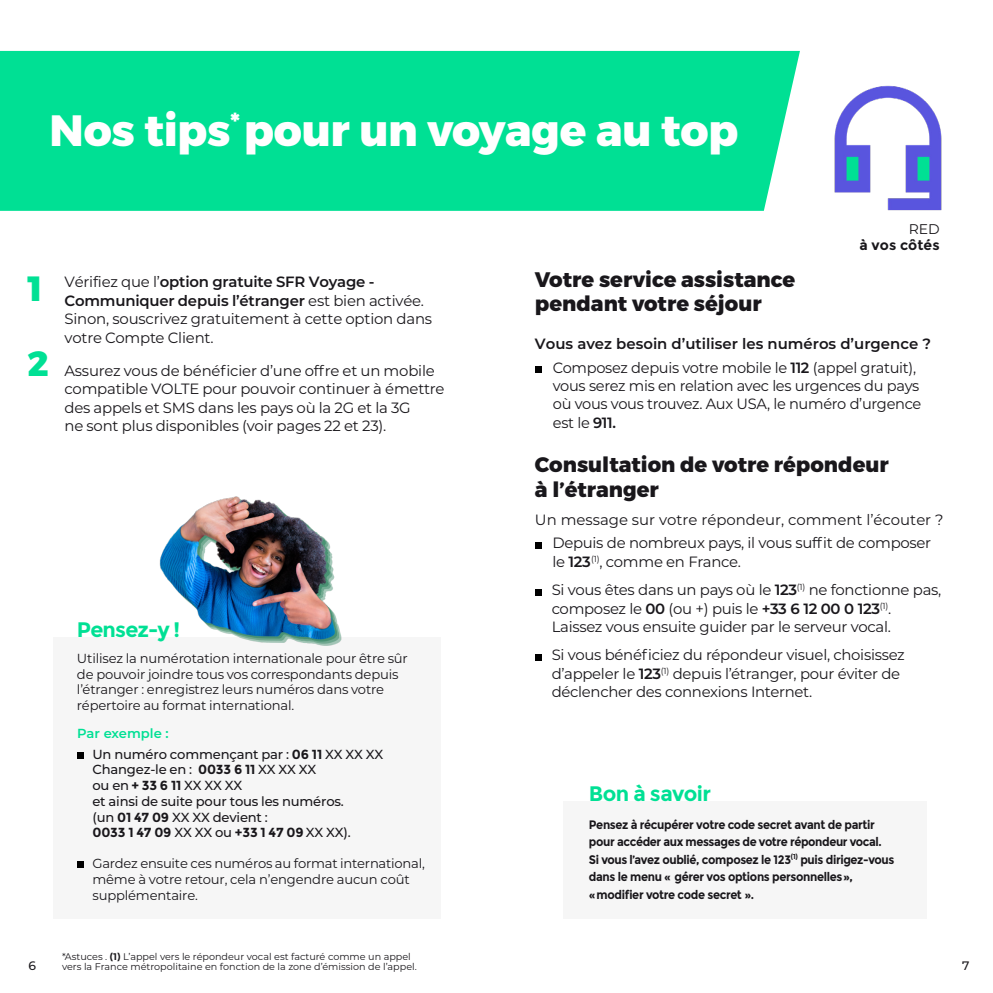
<style>
.page{position:relative;width:993px;height:993px;background:#fff}
.page>*{position:absolute;margin:0;border:0;box-sizing:border-box;transform-origin:0 0}
.t1{font:800 43.75px "Montserrat";letter-spacing:-.01em;color:#fff}
.t2{font:800 35px/75.6px "Montserrat";color:#00e094}
.t3{font:800 21px/24.5px "Montserrat";color:#19171b}
.t4{font:700 21px "Montserrat";letter-spacing:-.035em;color:#00e094}
.t5{font:14.88px/18.4px "Montserrat";letter-spacing:-.02em;color:#19171b}
.t6{font:600 14.88px/23.3px "Montserrat";color:#19171b;text-align:center}
.t7{font:14.88px/23.3px "Montserrat";color:#19171b;text-align:center}
.t8{font:700 14px "Montserrat";letter-spacing:.005em;color:#19171b}
.t9{font:14px "Montserrat";color:#19171b}
.t10{font:13.12px/15.8px "Montserrat";letter-spacing:-.015em;color:#19171b}
.t11{font:500 13.12px/15.8px "Montserrat";letter-spacing:-.015em;color:#19171b}
.t12{font:700 12.25px/17.5px "Montserrat";letter-spacing:-.03em;color:#19171b;scale:.93 1}
.t13{font:500 12.25px "Montserrat";color:#19171b}
.t14{font:9.62px/10.5px "Montserrat";color:#19171b}
.s1{font-weight:600}
.s2{font-weight:600;color:#00e094}
.s3{font-weight:700}
.s4{font-weight:400}
</style>
<div class="page">
<div style="left:0;top:51px;width:799px;height:160px;background:#00e094"></div>
<img style="left:834px;top:85px;width:108px;height:126px">
<svg style="left:535px;top:366px;width:6px;height:6px"></svg>
<svg style="left:535px;top:542px;width:6px;height:6px"></svg>
<div style="left:535px;top:588px;width:6px;height:7px;background:#000"></div>
<div style="left:535px;top:653px;width:6px;height:7px;background:#000"></div>
<div style="left:53px;top:637px;width:387px;height:281px;background:#f6f6f6"></div>
<svg style="left:77px;top:752px;width:6px;height:6px"></svg>
<svg style="left:77px;top:861px;width:6px;height:6px"></svg>
<div style="left:563px;top:800px;width:363px;height:118px;background:#f6f6f6"></div>
<img style="left:159px;top:496px;width:183px;height:150px">
<h1 class="t1" style="left:50px;top:103px;width:690px">Nos tips<sup>*</sup> pour un voyage au top</h1>
<p class="t9" style="left:908px;top:220px;width:32px">RED</p>
<p class="t8" style="left:859px;top:237px;width:82px">à vos côtés</p>
<h2 class="t2" style="left:28px;top:251px;width:23px">1<br>2</h2>
<p class="t5" style="left:64px;top:272px;width:369px">Vérifiez que l’<span class="s1">option gratuite SFR Voyage - Communiquer depuis l’étranger</span> est bien activée.<br>Sinon, souscrivez gratuitement à cette option dans votre Compte Client.</p>
<p class="t5" style="left:64px;top:361px;width:381px">Assurez vous de bénéficier d’une offre et un mobile compatible VOLTE pour pouvoir continuer à émettre des appels et SMS dans les pays où la 2G et la 3G<br>ne sont plus disponibles (voir pages 22 et 23).</p>
<h3 class="t4" style="left:77px;top:617px;width:104px">Pensez-y !</h3>
<p class="t10" style="left:77px;top:649px;width:332px">Utilisez la numérotation internationale pour être sûr de pouvoir joindre tous vos correspondants depuis l’étranger : enregistrez leurs numéros dans votre répertoire au format international.</p>
<p class="t11" style="left:92px;top:722px;width:292px;line-height:20.7px;text-indent:-15px"><span class="s2">Par exemple :<br></span>Un numéro commençant par : <span class="s3">06 11</span> XX XX XX</p>
<p class="t11" style="left:92px;top:761px;width:260px">Changez-le en : <span class="s3">0033 6 11</span> XX XX XX<br>ou en <span class="s3">+ 33 6 11</span> XX XX XX<br>et ainsi de suite pour tous les numéros. (un <span class="s3">01 47 09</span> XX XX devient :<br><span class="s3">0033 1 47 09</span> XX XX ou <span class="s3">+33 1 47 09</span> XX XX).</p>
<p class="t10" style="left:92px;top:854px;width:334px">Gardez ensuite ces numéros au format international, même à votre retour, cela n’engendre aucun coût supplémentaire.</p>
<h3 class="t3" style="left:535px;top:267px;width:261px">Votre service assistance pendant votre séjour</h3>
<p class="t6" style="left:535px;top:331px;width:397px">Vous avez besoin d’utiliser les numéros d’urgence ?<br><span class="s4">Composez depuis votre mobile le</span> 112 <span class="s4">(appel gratuit),</span></p>
<p class="t5" style="left:552px;top:376px;width:370px">vous serez mis en relation avec les urgences du pays où vous vous trouvez. Aux USA, le numéro d’urgence est le <span class="s1">911.</span></p>
<h3 class="t3" style="left:535px;top:453px;width:355px">Consultation de votre répondeur à l’étranger</h3>
<p class="t7" style="left:535px;top:507px;width:410px">Un message sur votre répondeur, comment l’écouter ?<br>Depuis de nombreux pays, il vous suffit de composer</p>
<p class="t5" style="left:551px;top:546px;width:391px;line-height:28.3px">le <span class="s1">123</span><sup>(1)</sup>, comme en France.<br>Si vous êtes dans un pays où le <span class="s1">123</span><sup>(1)</sup> ne fonctionne pas,</p>
<p class="t5" style="left:551px;top:598px;width:341px">composez le <span class="s1">00</span> (ou +) puis le <span class="s1">+33 6 12 00 0 123</span><sup>(1)</sup>.<br>Laissez vous ensuite guider par le serveur vocal.</p>
<p class="t5" style="left:551px;top:645px;width:354px">Si vous bénéficiez du répondeur visuel, choisissez d’appeler le <span class="s1">123</span><sup>(1)</sup> depuis l’étranger, pour éviter de déclencher des connexions Internet.</p>
<h3 class="t4" style="left:588px;top:780px;width:124px">Bon à savoir</h3>
<p class="t12" style="left:588px;top:815px;width:330px">Pensez à récupérer votre code secret avant de partir pour accéder aux messages de votre répondeur vocal.<br>Si vous l’avez oublié, composez le 123<sup>(1)</sup> puis dirigez-vous dans le menu « gérer vos options personnelles»,<br>« modifier votre code secret ».</p>
<p class="t14" style="left:62px;top:950px;width:356px">*Astuces . <span class="s3">(1)</span> L’appel vers le répondeur vocal est facturé comme un appel vers la France métropolitaine en fonction de la zone d’émission de l’appel.</p>
<p class="t13" style="left:28px;top:956px;width:9px">6</p>
<p class="t13" style="left:961px;top:956px;width:9px">7</p>
</div>
